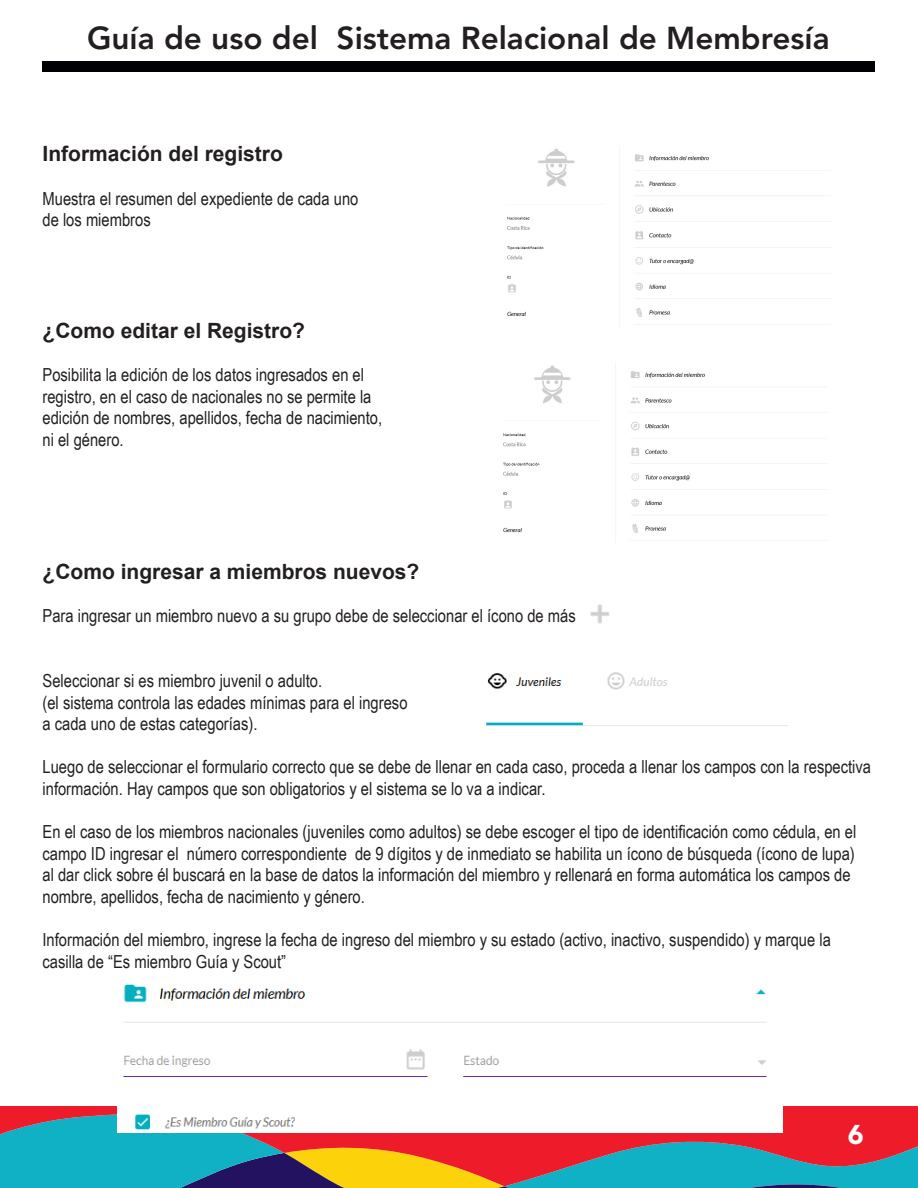
<style>
.page{position:relative;width:918px;height:1188px;background:#fff}
.page>*{position:absolute;margin:0;border:0;box-sizing:border-box;transform-origin:0 0}
.t1{font:800 31.5px "Avenir LT Std";color:#231f20}
.t2{font:900 27px "Avenir LT Std";color:#fff}
.t3{font:700 21px "Arial";color:#231f20}
.t4{font:18px/21.6px "Arial Narrow";color:#231f20}
</style>
<div class="page">
<svg style="left:0;top:1106px;width:918px;height:80px;background:#7d7272"></svg>
<div style="left:43px;top:61px;width:832px;height:11px;background:#000004"></div>
<img style="left:507px;top:148px;width:323px;height:177px">
<div style="left:520px;top:284px;width:35px;height:9px;background:#fff"></div>
<img style="left:503px;top:365px;width:323px;height:176px">
<div style="left:516px;top:501px;width:35px;height:9px;background:#fff"></div>
<img style="left:590px;top:604px;width:20px;height:20px">
<img style="left:486px;top:672px;width:301px;height:54px">
<img style="left:117px;top:984px;width:666px;height:149px">
<h1 class="t1" style="left:87px;top:19px;width:744px">Guía de uso del Sistema Relacional de Membresía</h1>
<p class="t3" style="left:43px;top:139px;width:242px">Información del registro</p>
<p class="t4" style="left:43px;top:187px;width:317px">Muestra el resumen del expediente de cada uno</p>
<p class="t4" style="left:43px;top:208px;width:110px">de los miembros</p>
<p class="t3" style="left:43px;top:316px;width:264px">¿Como editar el Registro?</p>
<p class="t4" style="left:43px;top:363px;width:323px">Posibilita la edición de los datos ingresados en el</p>
<p class="t4" style="left:43px;top:385px;width:331px">registro, en el caso de nacionales no se permite la</p>
<p class="t4" style="left:43px;top:406px;width:341px">edición de nombres, apellidos, fecha de nacimiento,</p>
<p class="t4" style="left:43px;top:428px;width:83px">ni el género.</p>
<p class="t3" style="left:43px;top:557px;width:378px">¿Como ingresar a miembros nuevos?</p>
<p class="t4" style="left:43px;top:604px;width:535px">Para ingresar un miembro nuevo a su grupo debe de seleccionar el ícono de más</p>
<p class="t4" style="left:43px;top:669px;width:281px">Seleccionar si es miembro juvenil o adulto.</p>
<p class="t4" style="left:43px;top:691px;width:367px">(el sistema controla las edades mínimas para el ingreso</p>
<p class="t4" style="left:43px;top:712px;width:216px">a cada uno de estas categorías).</p>
<p class="t4" style="left:43px;top:756px;width:830px">Luego de seleccionar el formulario correcto que se debe de llenar en cada caso, proceda a llenar los campos con la respectiva información. Hay campos que son obligatorios y el sistema se lo va a indicar.</p>
<p class="t4" style="left:43px;top:820px;width:815px">En el caso de los miembros nacionales (juveniles como adultos) se debe escoger el tipo de identificación como cédula, en el campo ID ingresar el número correspondiente de 9 dígitos y de inmediato se habilita un ícono de búsqueda (ícono de lupa) al dar click sobre él buscará en la base de datos la información del miembro y rellenará en forma automática los campos de nombre, apellidos, fecha de nacimiento y género.</p>
<p class="t4" style="left:43px;top:928px;width:790px">Información del miembro, ingrese la fecha de ingreso del miembro y su estado (activo, inactivo, suspendido) y marque la</p>
<p class="t4" style="left:43px;top:950px;width:245px">casilla de “Es miembro Guía y Scout”</p>
<p class="t2" style="left:848px;top:1118px;width:17px">6</p>
</div>
